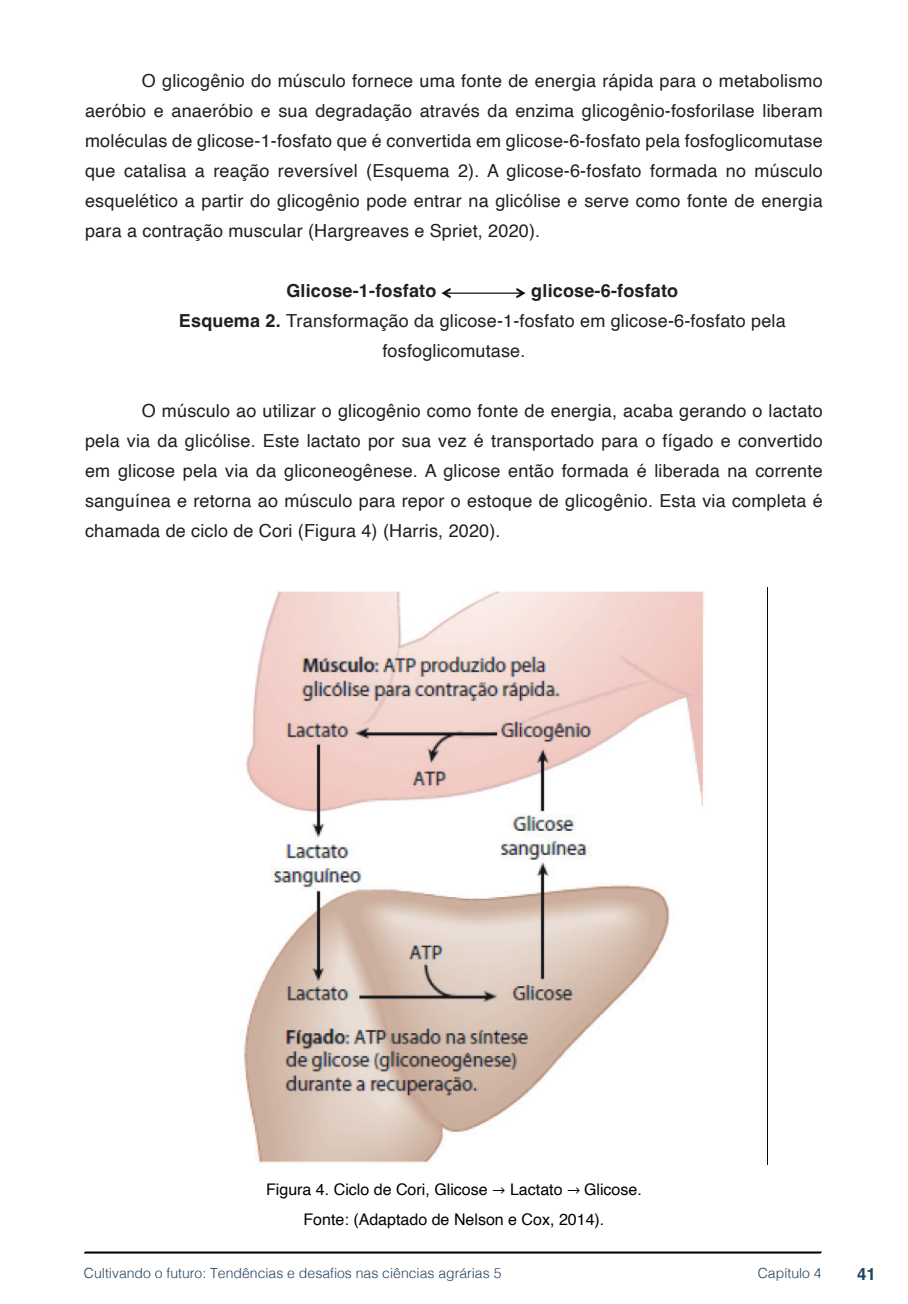
<style>
.page{position:relative;width:908px;height:1304px;background:#fff}
.page>*{position:absolute;margin:0;border:0;box-sizing:border-box;transform-origin:0 0}
.txt{font:18px/30px "Helvetica";letter-spacing:.01em;color:#231f20;text-align:justify}
.txt-2{font:700 18px "Helvetica";letter-spacing:.01em;color:#231f20}
.t1{font:700 16.8px "Helvetica";color:#23445f}
.imagens_graf_tab{font:16px "Helvetica";color:#000}
.t2{font:300 14px "Helvetica";color:#23445f}
.s1{font-weight:700}
.s2{font-family:"Cambria Math"}
</style>
<div class="page">
<svg style="left:84px;top:1251px;width:737px;height:3px;background:#515151"></svg>
<img style="left:441px;top:288px;width:84px;height:11px">
<img style="left:244px;top:591px;width:461px;height:573px">
<p class="txt" style="left:85px;top:66px;width:738px;text-indent:57px">O glicogênio do músculo fornece uma fonte de energia rápida para o metabolismo aeróbio e anaeróbio e sua degradação através da enzima glicogênio-fosforilase liberam moléculas de glicose-1-fosfato que é convertida em glicose-6-fosfato pela fosfoglicomutase que catalisa a reação reversível (Esquema 2). A glicose-6-fosfato formada no músculo esquelético a partir do glicogênio pode entrar na glicólise e serve como fonte de energia para a contração muscular (Hargreaves e Spriet, 2020).</p>
<p class="txt-2" style="left:286px;top:280px;width:151px">Glicose-1-fosfato</p>
<p class="txt-2" style="left:531px;top:280px;width:148px">glicose-6-fosfato</p>
<p class="txt" style="left:382px;top:306px;width:404px;text-indent:-203px"><span class="s1">Esquema 2.</span> Transformação da glicose-1-fosfato em glicose-6-fosfato pela fosfoglicomutase.</p>
<p class="txt" style="left:85px;top:396px;width:738px;text-indent:57px">O músculo ao utilizar o glicogênio como fonte de energia, acaba gerando o lactato pela via da glicólise. Este lactato por sua vez é transportado para o fígado e convertido em glicose pela via da gliconeogênese. A glicose então formada é liberada na corrente sanguínea e retorna ao músculo para repor o estoque de glicogênio. Esta via completa é chamada de ciclo de Cori (Figura 4) (Harris, 2020).</p>
<p class="imagens_graf_tab" style="left:266px;top:1177px;width:377px">Figura 4. Ciclo de Cori, Glicose <span class="s2">→</span> Lactato <span class="s2">→</span> Glicose.</p>
<p class="imagens_graf_tab" style="left:303px;top:1207px;width:302px">Fonte: (Adaptado de Nelson e Cox, 2014).</p>
<p class="t2" style="left:84px;top:1261px;width:419px">Cultivando o futuro: Tendências e desafios nas ciências agrárias 5</p>
<p class="t2" style="left:757px;top:1261px;width:65px">Capítulo 4</p>
<p class="t1" style="left:856px;top:1264px;width:20px">41</p>
</div>
